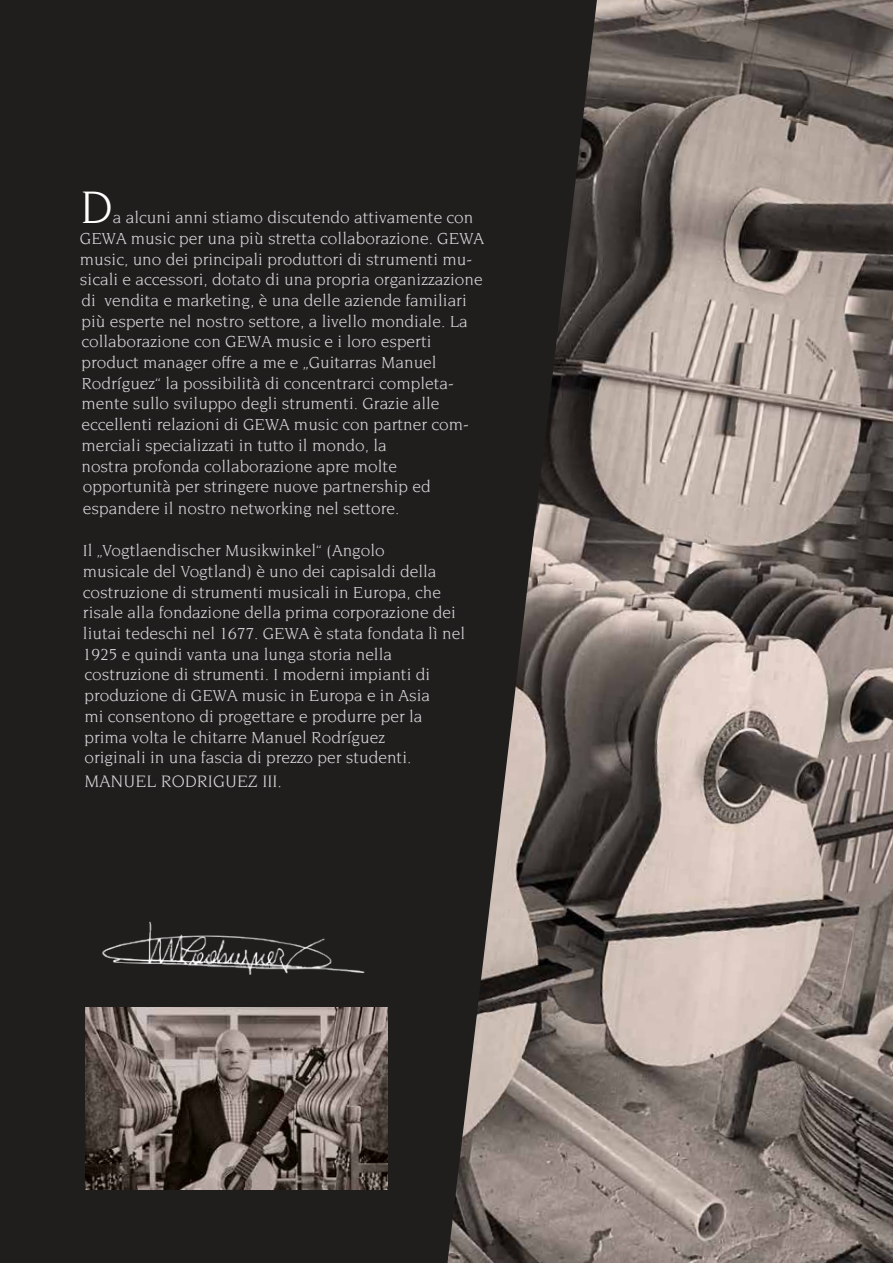
<style>
.page{position:relative;width:893px;height:1263px;background:#1f1e1d}
.page>*{position:absolute;margin:0;border:0;box-sizing:border-box;transform-origin:0 0}
.t1{font:49.5px "Novarese Pro";color:#fff}
.t2{font:18px "Novarese Pro";color:#d8d7db}
.t3{font:17.25px/20.7px "Novarese Pro";color:#d8d7db}
</style>
<div class="page">
<img style="left:447px;top:0;width:446px;height:1263px">
<img style="left:102px;top:921px;width:263px;height:54px">
<img style="left:86px;top:1007px;width:301px;height:183px">
<h1 class="t1" style="left:80px;top:180px;width:35px">D</h1>
<p class="t3" style="left:80px;top:207px;width:405px;text-indent:33px">a alcuni anni stiamo discutendo attivamente con GEWA music per una più stretta collaborazione. GEWA music, uno dei principali produttori di strumenti mu&shy;sicali e accessori, dotato di una propria organizzazione di vendita e marketing, è una delle aziende familiari più esperte nel nostro settore, a livello mondiale. La collaborazione con GEWA music e i loro esperti product manager offre a me e „Guitarras Manuel Rodríguez“ la possibilità di concentrarci completa&shy;mente sullo sviluppo degli strumenti. Grazie alle eccellenti relazioni di GEWA music con partner com&shy;merciali specializzati in tutto il mondo, la<br>nostra profonda collaborazione apre molte opportunità per stringere nuove partnership ed espandere il nostro networking nel settore.</p>
<p class="t3" style="left:83px;top:540px;width:384px">Il „Vogtlaendischer Musikwinkel“ (Angolo<br>musicale del Vogtland) è uno dei capisaldi della costruzione di strumenti musicali in Europa, che risale alla fondazione della prima corporazione dei liutai tedeschi nel 1677. GEWA è stata fondata lì nel 1925 e quindi vanta una lunga storia nella costruzione di strumenti. I moderni impianti di produzione di GEWA music in Europa e in Asia<br>mi consentono di progettare e produrre per la prima volta le chitarre Manuel Rodríguez<br>originali in una fascia di prezzo per studenti.</p>
<p class="t2" style="left:84px;top:771px;width:199px">MANUEL RODRIGUEZ III.</p>
</div>
